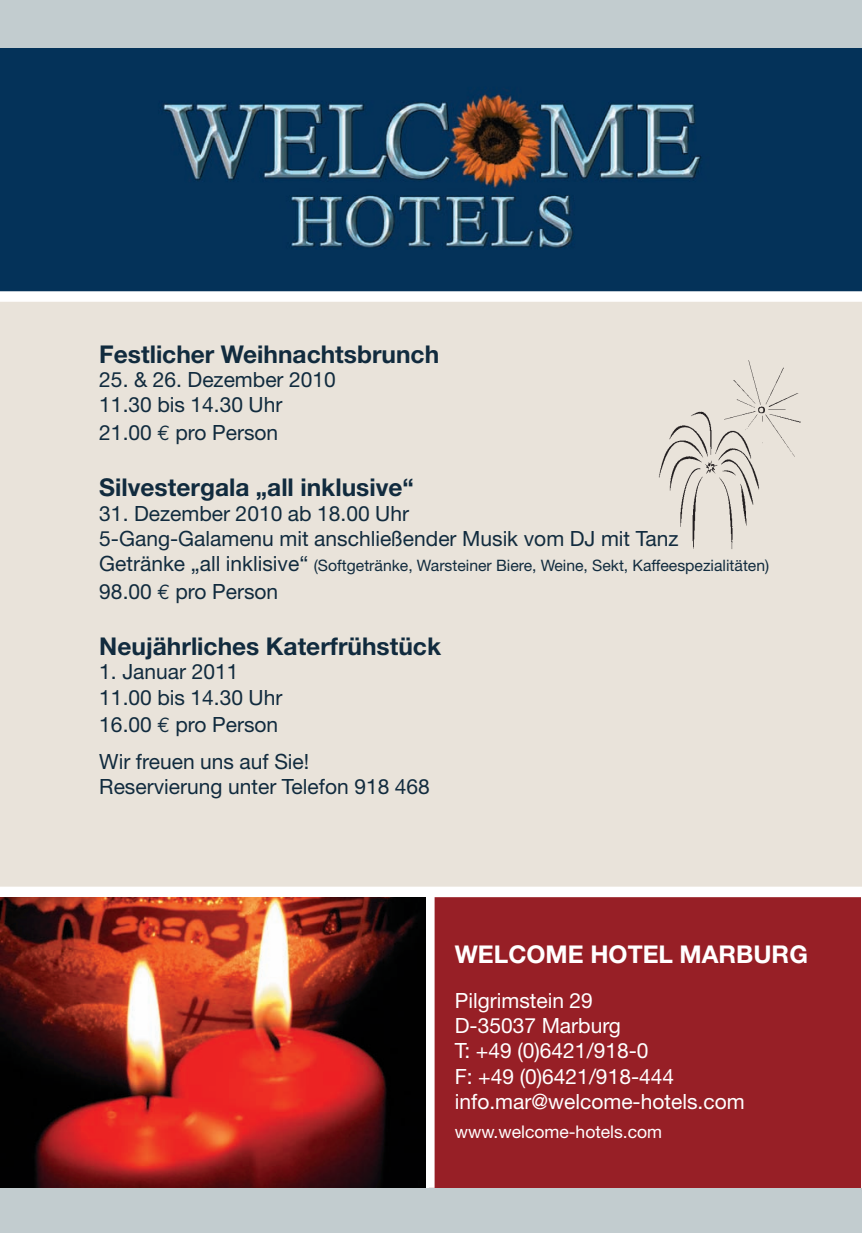
<style>
.page{position:relative;width:863px;height:1234px;background:#fff}
.page>*{position:absolute;margin:0;border:0;box-sizing:border-box;transform-origin:0 0}
.t1{font:700 24.5px "Helvetica Neue";color:#112b3e}
.t2{font:700 24.5px "Helvetica Neue";color:#fff}
.t3{font:21px/25.2px "Helvetica Neue";color:#112b3e}
.t4{font:21px/25.2px "Helvetica Neue";color:#fff}
.t5{font:17.5px "Helvetica Neue";color:#fff}
.t6{font:15.75px "Helvetica Neue";color:#112b3e}
.s1{font-family:"Euro Mono"}
.s2{font-size:21px}
</style>
<div class="page">
<div style="left:0;top:296px;width:861px;height:596px;background:#e9e3da"></div>
<div style="left:0;top:0;width:861px;height:48px;background:#c2cccf"></div>
<div style="left:0;top:1188px;width:861px;height:44px;background:#c2cccf"></div>
<img style="left:0;top:48px;width:861px;height:243px">
<div style="left:429px;top:892px;width:432px;height:296px;background:#971f26"></div>
<div style="left:0;top:291px;width:861px;height:11px;background:#fff"></div>
<div style="left:0;top:886px;width:861px;height:11px;background:#fff"></div>
<div style="left:424px;top:892px;width:10px;height:296px;background:#fff"></div>
<img style="left:658px;top:360px;width:143px;height:189px">
<img style="left:1px;top:898px;width:424px;height:289px">
<p class="t1" style="left:99px;top:345px;width:341px">Festlicher Weihnachtsbrunch</p>
<p class="t3" style="left:99px;top:369px;width:238px">25. &amp; 26. Dezember 2010<br>11.30 bis 14.30 Uhr</p>
<p class="t3" style="left:99px;top:422px;width:180px">21.00 <span class="s1">€</span> pro Person</p>
<p class="t1" style="left:99px;top:479px;width:316px">Silvestergala „all inklusive“</p>
<p class="t3" style="left:99px;top:502px;width:581px">31. Dezember 2010 ab 18.00 Uhr<br>5-Gang-Galamenu mit anschließender Musik vom DJ mit Tanz</p>
<p class="t6" style="left:99px;top:560px;width:671px"><span class="s2">Getränke „all inklisive“</span> (Softgetränke, Warsteiner Biere, Weine, Sekt, Kaffeespezialitäten)</p>
<p class="t3" style="left:99px;top:581px;width:180px">98.00 <span class="s1">€</span> pro Person</p>
<p class="t1" style="left:99px;top:638px;width:343px">Neujährliches Katerfrühstück</p>
<p class="t3" style="left:99px;top:661px;width:185px">1. Januar 2011<br>11.00 bis 14.30 Uhr</p>
<p class="t3" style="left:99px;top:708px;width:211px;line-height:36.6px">16.00 <span class="s1">€</span> pro Person<br>Wir freuen uns auf Sie!</p>
<p class="t3" style="left:99px;top:776px;width:332px">Reservierung unter Telefon 918 468</p>
<p class="t2" style="left:455px;top:945px;width:355px">WELCOME HOTEL MARBURG</p>
<p class="t4" style="left:455px;top:990px;width:291px">Pilgrimstein 29<br>D-35037 Marburg<br>T: +49 (0)6421/918-0<br>F: +49 (0)6421/918-444 info.mar@welcome-hotels.com</p>
<p class="t5" style="left:455px;top:1125px;width:209px">www.welcome-hotels.com</p>
</div>
